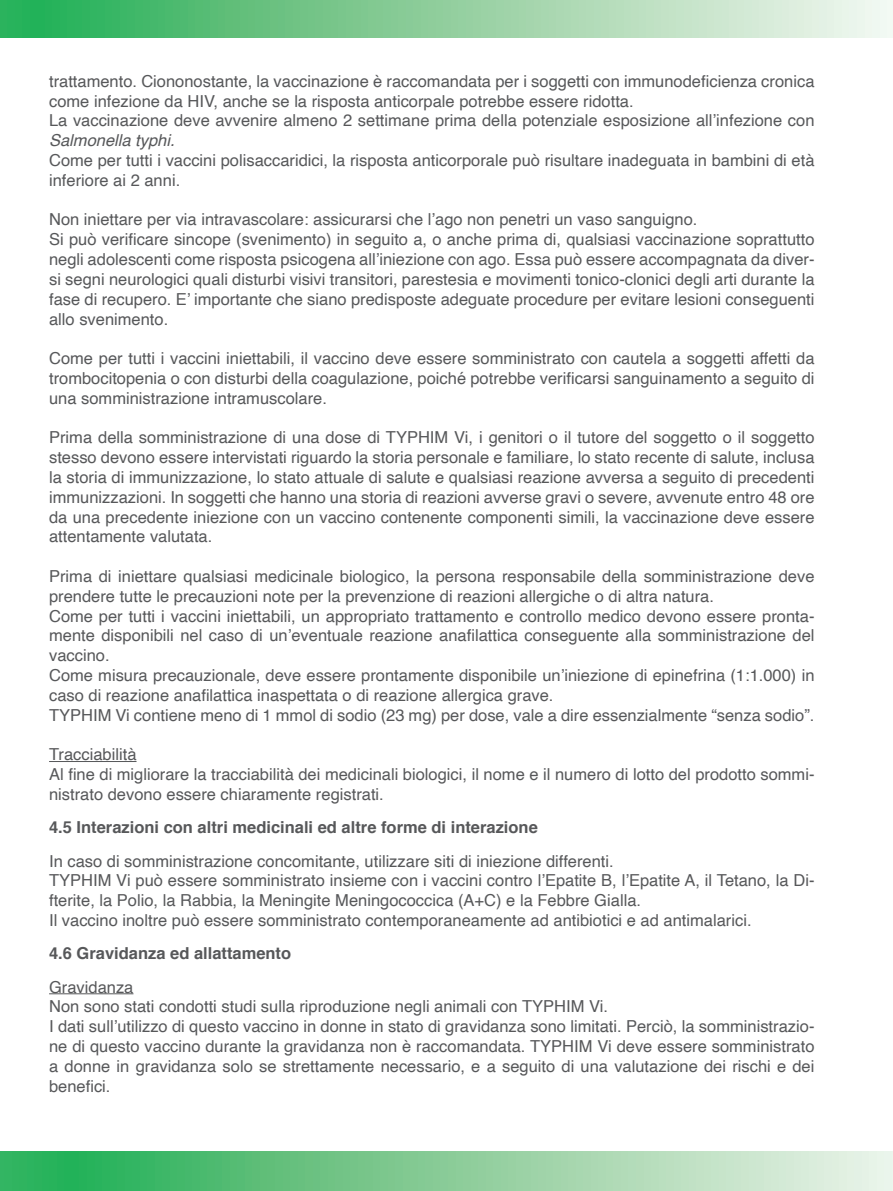
<style>
.page{position:relative;width:893px;height:1191px;background:#fff}
.page>*{position:absolute;margin:0;border:0;box-sizing:border-box;transform-origin:0 0}
.t1{font:16.5px/19.8px "Helvetica";color:#57585a}
.t2{font:700 16.5px "Helvetica";color:#57585a}
.t3{font:italic 16.5px "Helvetica";color:#57585a}
</style>
<div class="page">
<div style="left:0;top:0;width:893px;height:37px;background:linear-gradient(to right,#24ac50,#f9f5ef)"></div>
<div style="left:0;top:1151px;width:893px;height:40px;background:linear-gradient(to right,#1dab4d,#f0f1e7)"></div>
<hr style="left:49px;top:761px;width:88px;height:1px;background:#57585a">
<hr style="left:49px;top:993px;width:84px;height:1px;background:#57585a">
<p class="t1" style="left:49px;top:72px;width:767px">trattamento. Ciononostante, la vaccinazione è raccomandata per i soggetti con immunodeficienza cronica come infezione da HIV, anche se la risposta anticorpale potrebbe essere ridotta.<br>La vaccinazione deve avvenire almeno 2 settimane prima della potenziale esposizione all’infezione con</p>
<p class="t3" style="left:49px;top:127px;width:127px">Salmonella typhi.</p>
<p class="t1" style="left:49px;top:151px;width:767px">Come per tutti i vaccini polisaccaridici, la risposta anticorporale può risultare inadeguata in bambini di età inferiore ai 2 anni.</p>
<p class="t1" style="left:49px;top:210px;width:767px">Non iniettare per via intravascolare: assicurarsi che l’ago non penetri un vaso sanguigno.<br>Si può verificare sincope (svenimento) in seguito a, o anche prima di, qualsiasi vaccinazione soprattutto negli adolescenti come risposta psicogena all’iniezione con ago. Essa può essere accompagnata da diver&shy;si segni neurologici quali disturbi visivi transitori, parestesia e movimenti tonico-clonici degli arti durante la fase di recupero. E’ importante che siano predisposte adeguate procedure per evitare lesioni conseguenti allo svenimento.</p>
<p class="t1" style="left:49px;top:349px;width:767px;text-align:justify">Come per tutti i vaccini iniettabili, il vaccino deve essere somministrato con cautela a soggetti affetti da trombocitopenia o con disturbi della coagulazione, poiché potrebbe verificarsi sanguinamento a seguito di una somministrazione intramuscolare.</p>
<p class="t1" style="left:49px;top:428px;width:767px;text-align:justify">Prima della somministrazione di una dose di TYPHIM Vi, i genitori o il tutore del soggetto o il soggetto stesso devono essere intervistati riguardo la storia personale e familiare, lo stato recente di salute, inclusa la storia di immunizzazione, lo stato attuale di salute e qualsiasi reazione avversa a seguito di precedenti immunizzazioni. In soggetti che hanno una storia di reazioni avverse gravi o severe, avvenute entro 48 ore da una precedente iniezione con un vaccino contenente componenti simili, la vaccinazione deve essere attentamente valutata.</p>
<p class="t1" style="left:49px;top:567px;width:767px">Prima di iniettare qualsiasi medicinale biologico, la persona responsabile della somministrazione deve prendere tutte le precauzioni note per la prevenzione di reazioni allergiche o di altra natura.<br>Come per tutti i vaccini iniettabili, un appropriato trattamento e controllo medico devono essere pronta&shy;mente disponibili nel caso di un’eventuale reazione anafilattica conseguente alla somministrazione del vaccino.<br>Come misura precauzionale, deve essere prontamente disponibile un’iniezione di epinefrina (1:1.000) in caso di reazione anafilattica inaspettata o di reazione allergica grave.<br>TYPHIM Vi contiene meno di 1 mmol di sodio (23 mg) per dose, vale a dire essenzialmente “senza sodio”.</p>
<p class="t1" style="left:49px;top:745px;width:767px">Tracciabilità<br>Al fine di migliorare la tracciabilità dei medicinali biologici, il nome e il numero di lotto del prodotto sommi&shy;nistrato devono essere chiaramente registrati.</p>
<p class="t2" style="left:49px;top:814px;width:490px">4.5 Interazioni con altri medicinali ed altre forme di interazione</p>
<p class="t1" style="left:49px;top:851px;width:767px">In caso di somministrazione concomitante, utilizzare siti di iniezione differenti.<br>TYPHIM Vi può essere somministrato insieme con i vaccini contro l’Epatite B, l’Epatite A, il Tetano, la Di&shy;fterite, la Polio, la Rabbia, la Meningite Meningococcica (A+C) e la Febbre Gialla.<br>Il vaccino inoltre può essere somministrato contemporaneamente ad antibiotici e ad antimalarici.</p>
<p class="t2" style="left:49px;top:940px;width:244px">4.6 Gravidanza ed allattamento</p>
<p class="t1" style="left:49px;top:977px;width:767px">Gravidanza<br>Non sono stati condotti studi sulla riproduzione negli animali con TYPHIM Vi.<br>I dati sull’utilizzo di questo vaccino in donne in stato di gravidanza sono limitati. Perciò, la somministrazio&shy;ne di questo vaccino durante la gravidanza non è raccomandata. TYPHIM Vi deve essere somministrato a donne in gravidanza solo se strettamente necessario, e a seguito di una valutazione dei rischi e dei benefici.</p>
</div>
